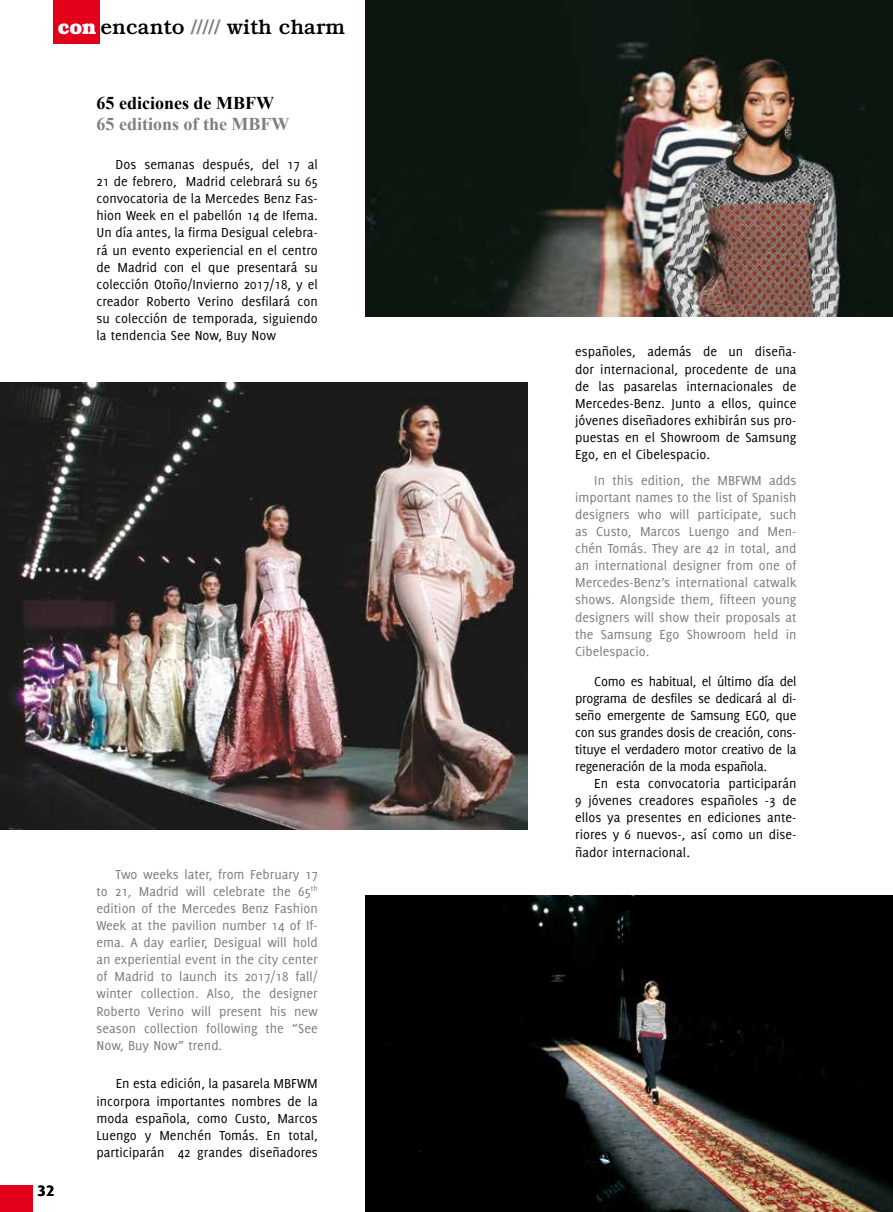
<style>
.page{position:relative;width:893px;height:1212px;background:#fff}
.page>*{position:absolute;margin:0;border:0;box-sizing:border-box;transform-origin:0 0}
.t1{font:500 21px "Bookman Std";color:#000}
.t2{font:700 18px "Times New Roman";color:#808080}
.t3{font:700 18px "Times New Roman";color:#000}
.t4{font:700 15px "Dax";color:#000}
.t5{font:14.25px/17.1px "Delicious";color:#000;text-align:justify}
.t6{font:14.25px/17.1px "Delicious";color:#7b7c7e;text-align:justify}
.s1{font-weight:700;color:#fff}
.s2{color:#7b7c7e}
</style>
<div class="page">
<img style="left:366px;top:0;width:527px;height:317px">
<img style="left:366px;top:895px;width:527px;height:317px">
<img style="left:0;top:383px;width:527px;height:446px">
<div style="left:53px;top:0;width:47px;height:43px;background:#e2001a"></div>
<div style="left:0;top:1186px;width:33px;height:26px;background:#e2001a"></div>
<h1 class="t1" style="left:58px;top:15px;width:289px"><span class="s1">con</span> encanto <span class="s2">/////</span> with charm</h1>
<p class="t3" style="left:97px;top:90px;width:179px">65 ediciones de MBFW</p>
<p class="t2" style="left:97px;top:112px;width:194px">65 editions of the MBFW</p>
<p class="t5" style="left:97px;top:156px;width:223px;text-indent:19px">Dos semanas después, del 17 al 21 de febrero, Madrid celebrará su 65 convocatoria de la Mercedes Benz Fas&shy;hion Week en el pabellón 14 de Ifema.<br>Un día antes, la firma Desigual celebra&shy;rá un evento experiencial en el centro de Madrid con el que presentará su colección Otoño/Invierno 2017/18, y el creador Roberto Verino desfilará con su colección de temporada, siguiendo la tendencia See Now, Buy Now</p>
<p class="t4" style="left:38px;top:1182px;width:18px">32</p>
<p class="t6" style="left:97px;top:865px;width:223px;text-indent:19px">Two weeks later, from February 17 to 21, Madrid will celebrate the 65<sup>th </sup>edition of the Mercedes Benz Fashion Week at the pavilion number 14 of If&shy;ema. A day earlier, Desigual will hold an experiential event in the city center of Madrid to launch its 2017/18 fall/ winter collection. Also, the designer Roberto Verino will present his new season collection following the “See Now, Buy Now” trend.</p>
<p class="t5" style="left:97px;top:1075px;width:223px;text-indent:19px">En esta edición, la pasarela MBFWM incorpora importantes nombres de la moda española, como Custo, Marcos Luengo y Menchén Tomás. En total, participarán 42 grandes diseñadores</p>
<p class="t5" style="left:575px;top:343px;width:223px">españoles, además de un diseña&shy;dor internacional, procedente de una de las pasarelas internacionales de Mercedes-Benz. Junto a ellos, quince jóvenes diseñadores exhibirán sus pro&shy;puestas en el Showroom de Samsung Ego, en el Cibelespacio.</p>
<p class="t6" style="left:575px;top:471px;width:223px;text-indent:19px">In this edition, the MBFWM adds important names to the list of Spanish designers who will participate, such as Custo, Marcos Luengo and Men&shy;chén Tomás. They are 42 in total, and an international designer from one of Mercedes-Benz’s international catwalk shows. Alongside them, fifteen young designers will show their proposals at the Samsung Ego Showroom held in Cibelespacio.</p>
<p class="t5" style="left:575px;top:672px;width:223px;text-indent:19px">Como es habitual, el último día del programa de desfiles se dedicará al di&shy;seño emergente de Samsung EGO, que con sus grandes dosis de creación, cons&shy;tituye el verdadero motor creativo de la regeneración de la moda española.</p>
<p class="t5" style="left:575px;top:775px;width:223px;text-indent:19px">En esta convocatoria participarán 9 jóvenes creadores españoles -3 de ellos ya presentes en ediciones ante&shy;riores y 6 nuevos-, así como un dise&shy;ñador internacional.</p>
</div>
